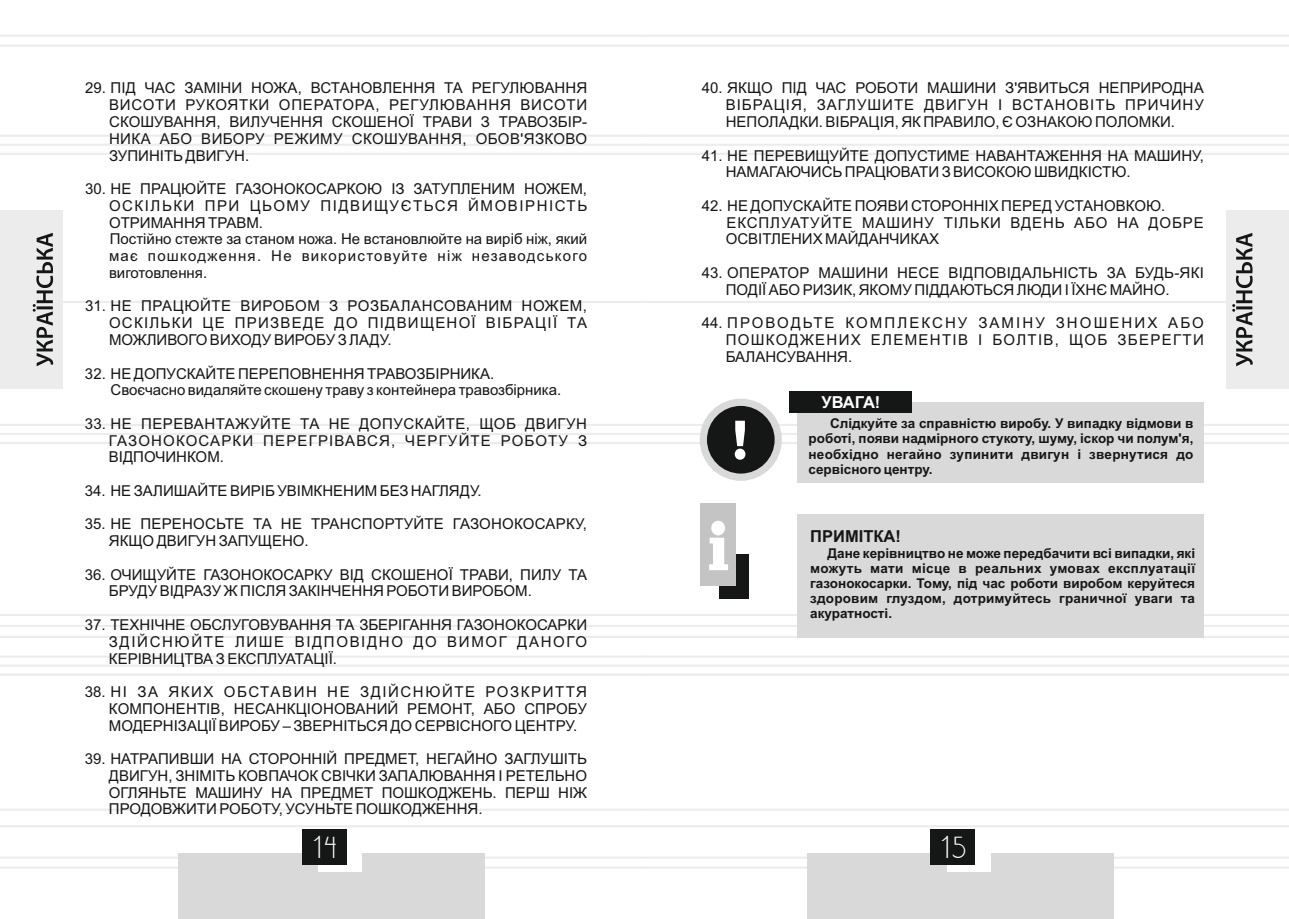
<style>
.page{position:relative;width:1289px;height:919px;background:#fff}
.page>*{position:absolute;margin:0;border:0;box-sizing:border-box;transform-origin:0 0}
.t1{font:26.25px "DS Standart Cyr";color:#fff}
.t2{font:700 16.5px "Arial";color:#151616}
.t3{font:700 16.5px "Arial";letter-spacing:-.025em;color:#fff}
.t4{font:15px/16.8px "Arial";color:#151616;text-align:justify}
.t5{font:700 13.5px/15.1px "Arial";letter-spacing:.015em;color:#151616;text-align:justify}
</style>
<div class="page">
<hr style="left:644px;top:135px;width:644px;height:2px;background:#ececec">
<hr style="left:644px;top:153px;width:644px;height:2px;background:#ececec">
<hr style="left:644px;top:614px;width:644px;height:2px;background:#ececec">
<hr style="left:644px;top:635px;width:644px;height:3px;background:#ececec">
<hr style="left:644px;top:655px;width:644px;height:2px;background:#ececec">
<hr style="left:644px;top:673px;width:644px;height:2px;background:#ececec">
<hr style="left:644px;top:856px;width:644px;height:2px;background:#ececec">
<hr style="left:644px;top:866px;width:644px;height:2px;background:#ececec">
<hr style="left:644px;top:35px;width:644px;height:2px;background:#ececec">
<hr style="left:644px;top:45px;width:644px;height:2px;background:#ececec">
<hr style="left:644px;top:808px;width:644px;height:2px;background:#ececec">
<hr style="left:644px;top:825px;width:644px;height:2px;background:#ececec">
<hr style="left:644px;top:301px;width:644px;height:2px;background:#ececec">
<hr style="left:0;top:135px;width:644px;height:2px;background:#ececec">
<hr style="left:0;top:144px;width:1288px;height:2px;background:#ececec">
<hr style="left:0;top:153px;width:644px;height:2px;background:#ececec">
<hr style="left:0;top:614px;width:644px;height:2px;background:#ececec">
<svg style="left:0;top:623px;width:1288px;height:5px"></svg>
<hr style="left:0;top:635px;width:644px;height:3px;background:#ececec">
<hr style="left:0;top:655px;width:644px;height:2px;background:#ececec">
<hr style="left:0;top:664px;width:1288px;height:3px;background:#f1f1f1">
<hr style="left:0;top:673px;width:644px;height:2px;background:#ececec">
<hr style="left:0;top:856px;width:644px;height:2px;background:#ececec">
<hr style="left:0;top:866px;width:644px;height:2px;background:#ececec">
<hr style="left:0;top:35px;width:644px;height:2px;background:#ececec">
<hr style="left:0;top:45px;width:644px;height:2px;background:#ececec">
<hr style="left:0;top:808px;width:644px;height:2px;background:#ececec">
<hr style="left:0;top:825px;width:644px;height:2px;background:#ececec">
<hr style="left:0;top:301px;width:644px;height:2px;background:#ececec">
<div style="left:178px;top:853px;width:307px;height:65px;background:#d9d9da"></div>
<div style="left:318px;top:832px;width:44px;height:39px;background:#fff"></div>
<div style="left:301px;top:829px;width:45px;height:36px;background:#151616"></div>
<div style="left:0;top:210px;width:62px;height:179px;background:#ececec"></div>
<svg style="left:33px;top:233px;width:20px;height:133px"></svg>
<div style="left:807px;top:853px;width:306px;height:65px;background:#d9d9da"></div>
<div style="left:946px;top:832px;width:44px;height:39px;background:#fff"></div>
<div style="left:930px;top:829px;width:45px;height:36px;background:#151616"></div>
<div style="left:1226px;top:210px;width:62px;height:179px;background:#ececec"></div>
<svg style="left:1232px;top:233px;width:20px;height:133px"></svg>
<div style="left:699px;top:398px;width:82px;height:83px;border:14px solid #d9d9da;border-radius:50%"></div>
<div style="left:707px;top:406px;width:67px;height:67px;background:#151616;border-radius:50%"></div>
<svg style="left:0;top:420px;width:1288px;height:39px"></svg>
<div style="left:797px;top:402px;width:406px;height:80px;background:#d9d9da"></div>
<div style="left:789px;top:391px;width:122px;height:21px;background:#151616"></div>
<div style="left:719px;top:554px;width:29px;height:45px;background:#151616"></div>
<div style="left:700px;top:502px;width:36px;height:83px;background:#c4c4c5"></div>
<svg style="left:709px;top:520px;width:19px;height:50px"></svg>
<div style="left:797px;top:514px;width:406px;height:123px;background:#d9d9da"></div>
<p class="t4" style="left:109px;top:81px;width:479px;text-indent:-24px">29. ПІД ЧАС ЗАМІНИ НОЖА, ВСТАНОВЛЕННЯ ТА РЕГУЛЮВАННЯ ВИСОТИ РУКОЯТКИ ОПЕРАТОРА, РЕГУЛЮВАННЯ ВИСОТИ СКОШУВАННЯ, ВИЛУЧЕННЯ СКОШЕНОЇ ТРАВИ З ТРАВОЗБІР-НИКА АБО ВИБОРУ РЕЖИМУ СКОШУВАННЯ, ОБОВ'ЯЗКОВО ЗУПИНІТЬ ДВИГУН.</p>
<p class="t4" style="left:109px;top:182px;width:479px;text-align:left;text-indent:-24px">30. НЕ ПРАЦЮЙТЕ ГАЗОНОКОСАРКОЮ ІЗ ЗАТУПЛЕНИМ НОЖЕМ, ОСКІЛЬКИ ПРИ ЦЬОМУ ПІДВИЩУЄТЬСЯ ЙМОВІРНІСТЬ ОТРИМАННЯ ТРАВМ.<br>Постійно стежте за станом ножа. Не встановлюйте на виріб ніж, який має пошкодження. Не використовуйте ніж незаводського виготовлення.</p>
<p class="t4" style="left:109px;top:299px;width:479px;text-indent:-24px">31. НЕ ПРАЦЮЙТЕ ВИРОБОМ З РОЗБАЛАНСОВАНИМ НОЖЕМ, ОСКІЛЬКИ ЦЕ ПРИЗВЕДЕ ДО ПІДВИЩЕНОЇ ВІБРАЦІЇ ТА МОЖЛИВОГО ВИХОДУ ВИРОБУ З ЛАДУ.</p>
<p class="t4" style="left:110px;top:366px;width:452px;text-indent:-25px">32. НЕ ДОПУСКАЙТЕ ПЕРЕПОВНЕННЯ ТРАВОЗБІРНИКА.<br>Своєчасно видаляйте скошену траву з контейнера травозбірника.</p>
<p class="t4" style="left:109px;top:416px;width:479px;text-indent:-24px">33. НЕ ПЕРЕВАНТАЖУЙТЕ ТА НЕ ДОПУСКАЙТЕ, ЩОБ ДВИГУН ГАЗОНОКОСАРКИ ПЕРЕГРІВАВСЯ, ЧЕРГУЙТЕ РОБОТУ З ВІДПОЧИНКОМ.</p>
<p class="t4" style="left:85px;top:483px;width:398px">34. НЕ ЗАЛИШАЙТЕ ВИРІБ УВІМКНЕНИМ БЕЗ НАГЛЯДУ.</p>
<p class="t4" style="left:109px;top:517px;width:479px;text-indent:-24px">35. НЕ ПЕРЕНОСЬТЕ ТА НЕ ТРАНСПОРТУЙТЕ ГАЗОНОКОСАРКУ,<br>ЯКЩО ДВИГУН ЗАПУЩЕНО.</p>
<p class="t4" style="left:109px;top:567px;width:479px;text-indent:-24px">36. ОЧИЩУЙТЕ ГАЗОНОКОСАРКУ ВІД СКОШЕНОЇ ТРАВИ, ПИЛУ ТА<br>БРУДУ ВІДРАЗУ Ж ПІСЛЯ ЗАКІНЧЕННЯ РОБОТИ ВИРОБОМ.</p>
<p class="t4" style="left:109px;top:617px;width:479px;text-indent:-24px">37. ТЕХНІЧНЕ ОБСЛУГОВУВАННЯ ТА ЗБЕРІГАННЯ ГАЗОНОКОСАРКИ ЗДІЙСНЮЙТЕ ЛИШЕ ВІДПОВІДНО ДО ВИМОГ ДАНОГО КЕРІВНИЦТВА З ЕКСПЛУАТАЦІЇ.</p>
<p class="t4" style="left:109px;top:684px;width:479px;text-indent:-24px">38. НІ ЗА ЯКИХ ОБСТАВИН НЕ ЗДІЙСНЮЙТЕ РОЗКРИТТЯ КОМПОНЕНТІВ, НЕСАНКЦІОНОВАНИЙ РЕМОНТ, АБО СПРОБУ МОДЕРНІЗАЦІЇ ВИРОБУ – ЗВЕРНІТЬСЯ ДО СЕРВІСНОГО ЦЕНТРУ.</p>
<p class="t4" style="left:109px;top:751px;width:479px;text-indent:-24px">39. НАТРАПИВШИ НА СТОРОННІЙ ПРЕДМЕТ, НЕГАЙНО ЗАГЛУШІТЬ ДВИГУН, ЗНІМІТЬ КОВПАЧОК СВІЧКИ ЗАПАЛЮВАННЯ І РЕТЕЛЬНО ОГЛЯНЬТЕ МАШИНУ НА ПРЕДМЕТ ПОШКОДЖЕНЬ. ПЕРШ НІЖ ПРОДОВЖИТИ РОБОТУ, УСУНЬТЕ ПОШКОДЖЕННЯ.</p>
<p class="t4" style="left:725px;top:81px;width:479px;text-indent:-24px">40. ЯКЩО ПІД ЧАС РОБОТИ МАШИНИ З'ЯВИТЬСЯ НЕПРИРОДНА ВІБРАЦІЯ, ЗАГЛУШИТЕ ДВИГУН І ВСТАНОВІТЬ ПРИЧИНУ НЕПОЛАДКИ. ВІБРАЦІЯ, ЯК ПРАВИЛО, Є ОЗНАКОЮ ПОЛОМКИ.</p>
<p class="t4" style="left:725px;top:148px;width:479px;text-indent:-24px">41. НЕ ПЕРЕВИЩУЙТЕ ДОПУСТИМЕ НАВАНТАЖЕННЯ НА МАШИНУ,<br>НАМАГАЮЧИСЬ ПРАЦЮВАТИ З ВИСОКОЮ ШВИДКІСТЮ.</p>
<p class="t4" style="left:725px;top:198px;width:479px;text-align:left;text-indent:-24px">42. НЕ ДОПУСКАЙТЕ ПОЯВИ СТОРОННІХ ПЕРЕД УСТАНОВКОЮ.<br>ЕКСПЛУАТУЙТЕ МАШИНУ ТІЛЬКИ ВДЕНЬ АБО НА ДОБРЕ<br>ОСВІТЛЕНИХ МАЙДАНЧИКАХ</p>
<p class="t4" style="left:725px;top:265px;width:479px;text-indent:-24px">43. ОПЕРАТОР МАШИНИ НЕСЕ ВІДПОВІДАЛЬНІСТЬ ЗА БУДЬ-ЯКІ<br>ПОДІЇ АБО РИЗИК, ЯКОМУ ПІДДАЮТЬСЯ ЛЮДИ І ЇХНЄ МАЙНО.</p>
<p class="t4" style="left:725px;top:316px;width:479px;text-indent:-24px">44. ПРОВОДЬТЕ КОМПЛЕКСНУ ЗАМІНУ ЗНОШЕНИХ АБО ПОШКОДЖЕНИХ ЕЛЕМЕНТІВ І БОЛТІВ, ЩОБ ЗБЕРЕГТИ БАЛАНСУВАННЯ.</p>
<p class="t3" style="left:821px;top:396px;width:60px">УВАГА!</p>
<p class="t5" style="left:808px;top:417px;width:386px;text-indent:22px">Слідкуйте за справністю виробу. У випадку відмови в роботі, появи надмірного стукоту, шуму, іскор чи полум'я, необхідно негайно зупинити двигун і звернутися до сервісного центру.</p>
<p class="t2" style="left:810px;top:530px;width:92px">ПРИМІТКА!</p>
<p class="t5" style="left:810px;top:547px;width:386px;text-indent:17px">Дане керівництво не може передбачити всі випадки, які можуть мати місце в реальних умовах експлуатації газонокосарки. Тому, під час роботи виробом керуйтеся здоровим глуздом, дотримуйтесь граничної уваги та акуратності.</p>
<h1 class="t1" style="left:313px;top:836px;width:25px">14</h1>
<h1 class="t1" style="left:941px;top:836px;width:26px">15</h1>
</div>
